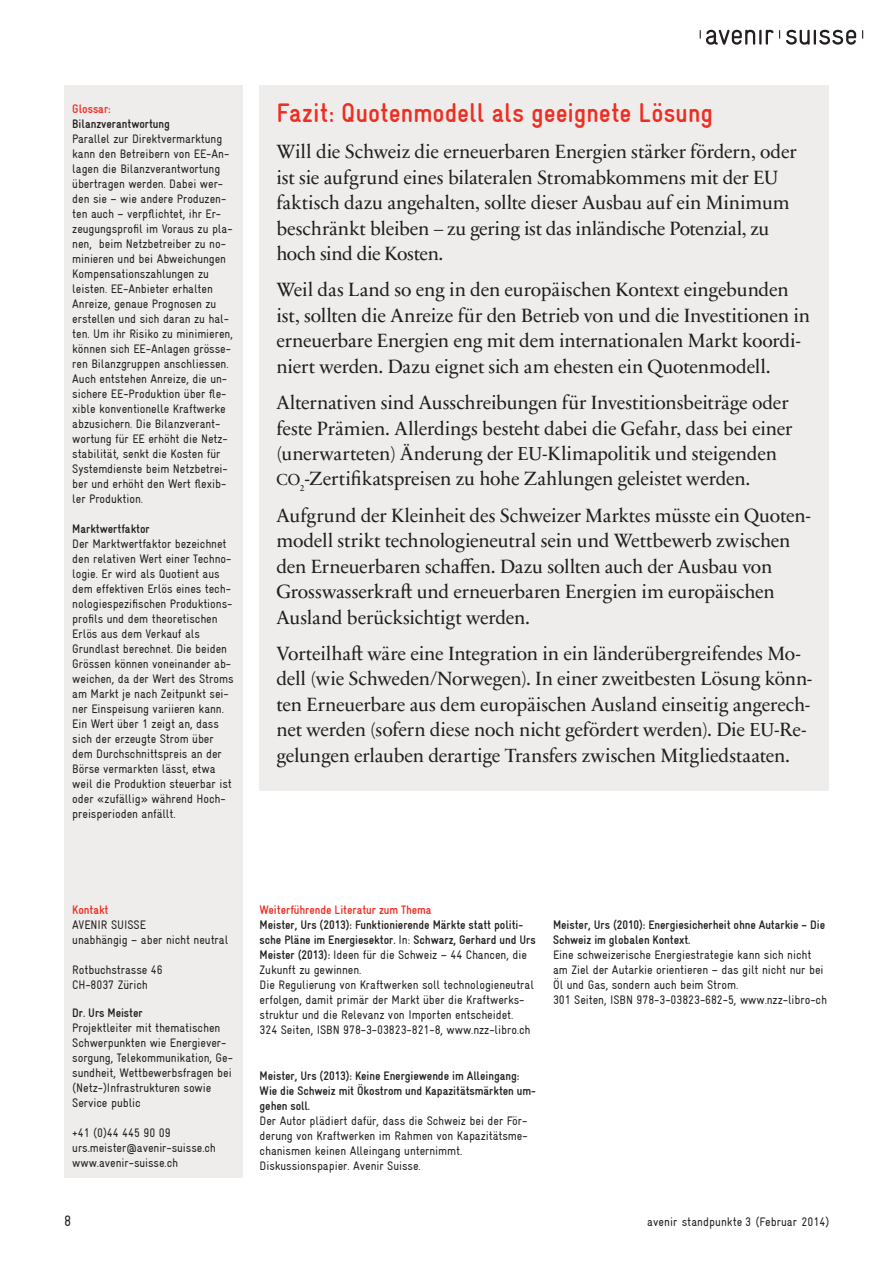
<style>
.page{position:relative;width:893px;height:1263px;background:#fff}
.page>*{position:absolute;margin:0;border:0;box-sizing:border-box;transform-origin:0 0}
._2_07_Titel_Fazit{font:700 condensed 27px "Gravur";letter-spacing:.005em;color:#ee2e22}
._1_06_Lauftext_Fazit{font:19.5px/25.5px "Sabon Next LT Pro";letter-spacing:-.015em;color:#231f20}
._2_07_Titel_Fazit-2{font:19.5px/25.5px "Sabon Next LT Pro";letter-spacing:-.015em;color:#231f20}
._1_08_Fusszeile{font:condensed 15px "Gravur";color:#231f20}
._1_04_Lauftext_4{font:condensed 12.3px/15px "Gravur";letter-spacing:-.005em;color:#231f20}
._2_09_Titel_Hierarch{font:condensed 12.3px/15px "Gravur";letter-spacing:-.005em;color:#231f20}
._2_09_Titel_Hierarch-2{font:700 condensed 12.3px/15px "Gravur";letter-spacing:-.005em;color:#231f20}
._2_08_Titel_Hierarch{font:700 condensed 12.3px "Gravur";letter-spacing:-.005em;color:#ee2e22}
._1_04_Lauftext_4-2{font:700 condensed 12.3px "Gravur";letter-spacing:-.005em;color:#231f20}
._1_08_Fusszeile-2{font:condensed 12.3px "Gravur";letter-spacing:.005em;color:#231f20}
.s1{font-size:19.05px}
.s2{font-size:16.2px}
.s3{font-weight:400}
</style>
<div class="page">
<svg style="left:786px;top:30px;width:70px;height:15px"></svg>
<svg style="left:700px;top:30px;width:73px;height:15px"></svg>
<div style="left:64px;top:85px;width:178px;height:1092px;background:#efedeb"></div>
<div style="left:259px;top:85px;width:570px;height:705px;background:#efedeb"></div>
<p class="_2_08_Titel_Hierarch" style="left:72px;top:102px;width:40px">Glossar:</p>
<p class="_1_04_Lauftext_4-2" style="left:72px;top:117px;width:99px">Bilanzverantwortung</p>
<p class="_1_04_Lauftext_4" style="left:72px;top:131px;width:162px">Parallel zur Direktvermarktung kann den Betreibern von EE-An&shy;lagen die Bilanzverantwortung übertragen werden. Dabei wer&shy;den sie – wie andere Produzen&shy;ten auch – verpflichtet, ihr Er&shy;zeugungsprofil im Voraus zu pla&shy;nen, beim Netzbetreiber zu no&shy;minieren und bei Abweichungen<br>Kompensationszahlungen zu leisten. EE-Anbieter erhalten<br>Anreize, genaue Prognosen zu erstellen und sich daran zu hal&shy;ten. Um ihr Risiko zu minimieren, können sich EE-Anlagen grösse&shy;ren Bilanzgruppen anschliessen.<br>Auch entstehen Anreize, die un&shy;sichere EE-Produktion über fle&shy;xible konventionelle Kraftwerke abzusichern. Die Bilanzverant&shy;wortung für EE erhöht die Netz&shy;stabilität, senkt die Kosten für<br>Systemdienste beim Netzbetrei&shy;ber und erhöht den Wert flexib&shy;ler Produktion.</p>
<p class="_1_04_Lauftext_4-2" style="left:72px;top:522px;width:79px">Marktwertfaktor</p>
<p class="_1_04_Lauftext_4" style="left:72px;top:536px;width:163px">Der Marktwertfaktor bezeichnet den relativen Wert einer Techno&shy;logie. Er wird als Quotient aus dem effektiven Erlös eines tech&shy;nologiespezifischen Produktions&shy;profils und dem theoretischen<br>Erlös aus dem Verkauf als<br>Grundlast berechnet. Die beiden<br>Grössen können voneinander ab&shy;weichen, da der Wert des Stroms am Markt je nach Zeitpunkt sei&shy;ner Einspeisung variieren kann.<br>Ein Wert über 1 zeigt an, dass sich der erzeugte Strom über dem Durchschnittspreis an der<br>Börse vermarkten lässt, etwa weil die Produktion steuerbar ist oder «zufällig» während Hoch&shy;preisperioden anfällt.</p>
<p class="_2_07_Titel_Fazit" style="left:276px;top:98px;width:438px">Fazit: Quotenmodell als geeignete Lösung</p>
<p class="_2_07_Titel_Fazit-2" style="left:276px;top:138px;width:522px">Will die Schweiz die erneuerbaren Energien stärker fördern, oder ist sie aufgrund eines bilateralen Stromabkommens mit der EU faktisch dazu angehalten, sollte dieser Ausbau auf ein Minimum beschränkt bleiben – zu gering ist das inländische Potenzial, zu hoch sind die Kosten.</p>
<p class="_1_06_Lauftext_Fazit" style="left:276px;top:276px;width:535px">Weil das Land so eng in den europäischen Kontext eingebunden ist, sollten die Anreize für den Betrieb von und die Investitionen in erneuerbare Energien eng mit dem internationalen Markt koordi&shy;niert werden. Dazu eignet sich am ehesten ein Quotenmodell.</p>
<p class="_1_06_Lauftext_Fazit" style="left:276px;top:389px;width:518px">Alternativen sind Ausschreibungen für Investitionsbeiträge oder feste Prämien. Allerdings besteht dabei die Gefahr, dass bei einer (unerwarteten) Änderung der <span class="s1">EU</span>-Klimapolitik und steigenden <span class="s2">CO</span><sub>2</sub>-Zertifikatspreisen zu hohe Zahlungen geleistet werden.</p>
<p class="_1_06_Lauftext_Fazit" style="left:276px;top:501px;width:536px">Aufgrund der Kleinheit des Schweizer Marktes müsste ein Quoten&shy;modell strikt technologieneutral sein und Wettbewerb zwischen den Erneuerbaren schaffen. Dazu sollten auch der Ausbau von Grosswasserkraft und erneuerbaren Energien im europäischen Ausland berücksichtigt werden.</p>
<p class="_1_06_Lauftext_Fazit" style="left:276px;top:640px;width:537px">Vorteilhaft wäre eine Integration in ein länderübergreifendes Mo&shy;dell (wie Schweden/Norwegen). In einer zweitbesten Lösung könn&shy;ten Erneuerbare aus dem europäischen Ausland einseitig angerech&shy;net werden (sofern diese noch nicht gefördert werden). Die <span class="s1">EU</span>-Re&shy;gelungen erlauben derartige Transfers zwischen Mitgliedstaaten.</p>
<p class="_2_08_Titel_Hierarch" style="left:72px;top:903px;width:38px">Kontakt</p>
<p class="_1_04_Lauftext_4" style="left:72px;top:917px;width:75px">AVENIR SUISSE</p>
<p class="_1_04_Lauftext_4" style="left:72px;top:932px;width:157px">unabhängig – aber nicht neutral</p>
<p class="_1_04_Lauftext_4" style="left:72px;top:962px;width:92px">Rotbuchstrasse 46<br>CH-8037 Zürich</p>
<p class="_2_09_Titel_Hierarch-2" style="left:72px;top:1005px;width:72px">Dr. Urs Meister</p>
<p class="_2_09_Titel_Hierarch" style="left:72px;top:1020px;width:162px">Projektleiter mit thematischen<br>Schwerpunkten wie Energiever&shy;sorgung, Telekommunikation, Ge&shy;sundheit, Wettbewerbsfragen bei (Netz-)Infrastrukturen sowie<br>Service public</p>
<p class="_1_04_Lauftext_4" style="left:72px;top:1125px;width:100px">+41 (0)44 445 90 09</p>
<p class="_1_04_Lauftext_4" style="left:72px;top:1140px;width:145px">urs.meister@avenir-suisse.ch</p>
<p class="_1_04_Lauftext_4" style="left:72px;top:1155px;width:107px">www.avenir-suisse.ch</p>
<p class="_2_08_Titel_Hierarch" style="left:260px;top:903px;width:174px">Weiterführende Literatur zum Thema</p>
<p class="_2_09_Titel_Hierarch-2" style="left:260px;top:918px;width:278px">Meister, Urs (2013): Funktionierende Märkte statt politi&shy;sche Pläne im Energiesektor. <span class="s3">In:</span> Schwarz, Gerhard und Urs Meister (2013): <span class="s3">Ideen für die Schweiz – 44 Chancen, die Zukunft zu gewinnen.</span></p>
<p class="_2_09_Titel_Hierarch" style="left:260px;top:978px;width:276px">Die Regulierung von Kraftwerken soll technologieneutral erfolgen, damit primär der Markt über die Kraftwerks&shy;struktur und die Relevanz von Importen entscheidet.</p>
<p class="_2_09_Titel_Hierarch" style="left:260px;top:1023px;width:272px">324 Seiten, ISBN 978-3-03823-821-8, www.nzz-libro.ch</p>
<p class="_2_09_Titel_Hierarch-2" style="left:260px;top:1068px;width:278px">Meister, Urs (2013): Keine Energiewende im Alleingang:<br>Wie die Schweiz mit Ökostrom und Kapazitätsmärkten um&shy;gehen soll.</p>
<p class="_2_09_Titel_Hierarch" style="left:260px;top:1113px;width:270px;text-align:justify">Der Autor plädiert dafür, dass die Schweiz bei der För&shy;derung von Kraftwerken im Rahmen von Kapazitätsme&shy;chanismen keinen Alleingang unternimmt.</p>
<p class="_2_09_Titel_Hierarch" style="left:260px;top:1158px;width:163px">Diskussionspapier. Avenir Suisse.</p>
<p class="_2_09_Titel_Hierarch-2" style="left:553px;top:918px;width:274px">Meister, Urs (2010): Energiesicherheit ohne Autarkie – Die<br>Schweiz im globalen Kontext.</p>
<p class="_2_09_Titel_Hierarch" style="left:553px;top:948px;width:272px">Eine schweizerische Energiestrategie kann sich nicht am Ziel der Autarkie orientieren – das gilt nicht nur bei<br>Öl und Gas, sondern auch beim Strom.</p>
<p class="_2_09_Titel_Hierarch" style="left:553px;top:993px;width:275px">301 Seiten, ISBN 978-3-03823-682-5, www.nzz-libro-ch</p>
<p class="_1_08_Fusszeile" style="left:64px;top:1212px;width:9px">8</p>
<p class="_1_08_Fusszeile-2" style="left:647px;top:1215px;width:184px">avenir standpunkte 3 (Februar 2014)</p>
</div>
